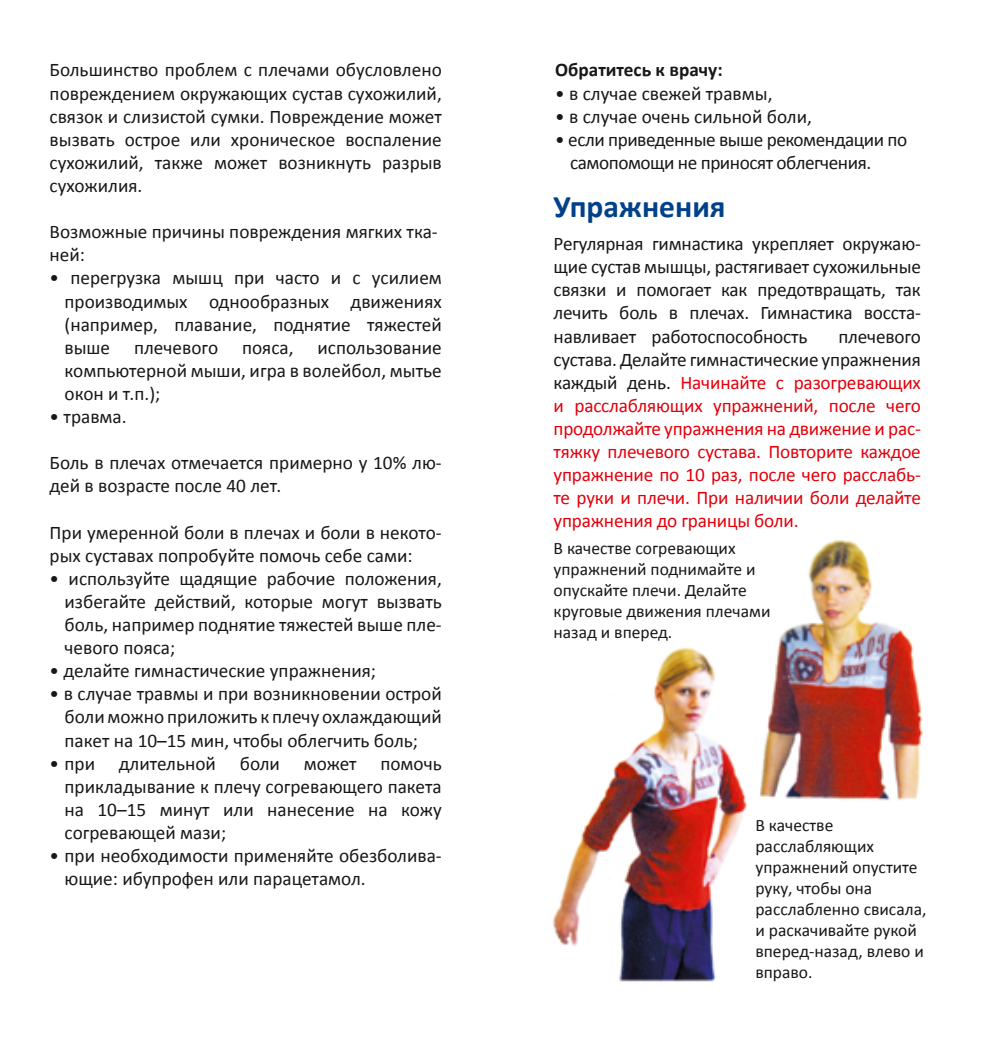
<style>
.page{position:relative;width:983px;height:1042px;background:#fff}
.page>*{position:absolute;margin:0;border:0;box-sizing:border-box;transform-origin:0 0}
.t1{font:700 31.5px "Calibri";color:#004188}
.t2{font:19.25px/23.1px "Calibri";color:#181716;text-align:justify}
.t3{font:19.25px/23.1px "Calibri";letter-spacing:-.01em;color:#e3000b;text-align:justify}
.t4{font:19.25px/23.1px "Calibri";letter-spacing:-.025em;color:#181716}
.t5{font:700 19.25px "Calibri";color:#181716}
.t6{font:17.5px/21px "Calibri";color:#181716}
.s1{color:#181716}
</style>
<div class="page">
<img style="left:760px;top:539px;width:163px;height:262px">
<img style="left:553px;top:647px;width:195px;height:335px">
<p class="t2" style="left:50px;top:58px;width:393px">Большинство проблем с плечами обусловлено повреждением окружающих сустав сухожилий, связок и слизистой сумки. Повреждение может вызвать острое или хроническое воспаление сухожилий, также может возникнуть разрыв сухожилия.</p>
<p class="t2" style="left:50px;top:219px;width:389px">Возможные причины повреждения мягких тка&shy;ней:</p>
<p class="t2" style="left:64px;top:266px;width:379px;text-indent:-15px">• перегрузка мышц при часто и с усилием производимых однообразных движениях (например, плавание, поднятие тяжестей выше плечевого пояса, использование компьютерной мыши, игра в волейбол, мытье окон и т.п.);</p>
<p class="t2" style="left:50px;top:404px;width:79px">• травма.</p>
<p class="t2" style="left:50px;top:450px;width:393px">Боль в плечах отмечается примерно у 10% лю&shy;дей в возрасте после 40 лет.</p>
<p class="t2" style="left:50px;top:520px;width:393px">При умеренной боли в плечах и боли в некото&shy;рых суставах попробуйте помочь себе сами:</p>
<p class="t2" style="left:64px;top:566px;width:379px;text-indent:-15px">• используйте щадящие рабочие положения, избегайте действий, которые могут вызвать боль, например поднятие тяжестей выше пле&shy;чевого пояса;</p>
<p class="t2" style="left:50px;top:658px;width:328px">• делайте гимнастические упражнения;</p>
<p class="t2" style="left:64px;top:681px;width:379px;text-indent:-15px">• в случае травмы и при возникновении острой боли можно приложить к плечу охлаждающий пакет на 10–15 мин, чтобы облегчить боль;</p>
<p class="t2" style="left:64px;top:751px;width:379px;text-indent:-15px">• при длительной боли может помочь прикладывание к плечу согревающего пакета на 10–15 минут или нанесение на кожу согревающей мази;</p>
<p class="t2" style="left:64px;top:843px;width:379px;text-indent:-15px">• при необходимости применяйте обезболива&shy;ющие: ибупрофен или парацетамол.</p>
<p class="t5" style="left:555px;top:56px;width:169px">Обратитесь к врачу:</p>
<p class="t2" style="left:555px;top:81px;width:219px">• в случае свежей травмы,</p>
<p class="t2" style="left:555px;top:104px;width:258px">• в случае очень сильной боли,</p>
<p class="t4" style="left:570px;top:127px;width:338px;text-indent:-15px">• если приведенные выше рекомендации по самопомощи не приносят облегчения.</p>
<h1 class="t1" style="left:553px;top:184px;width:173px">Упражнения</h1>
<p class="t2" style="left:553px;top:231px;width:369px">Регулярная гимнастика укрепляет окружаю&shy;щие сустав мышцы, растягивает сухожильные связки и помогает как предотвращать, так лечить боль в плечах. Гимнастика восста&shy;навливает работоспособность</p>
<p class="t3" style="left:553px;top:324px;width:369px;text-indent:285px"><span class="s1">плечевого сустава. Делайте гимнастические упражнения каждый день.</span> Начинайте с разогревающих и расслабляющих упражнений, после чего продолжайте упражнения на движение и рас&shy;тяжку плечевого сустава. Повторите каждое упражнение по 10 раз, после чего расслабь&shy;те руки и плечи. При наличии боли делайте упражнения до границы боли.</p>
<p class="t6" style="left:553px;top:537px;width:218px">В качестве согревающих упражнений поднимайте и опускайте плечи. Делайте круговые движения плечами назад и вперед.</p>
<p class="t6" style="left:755px;top:813px;width:172px">В качестве расслабляющих упражнений опустите руку, чтобы она расслабленно свисала, и раскачивайте рукой вперед-назад, влево и вправо.</p>
</div>
